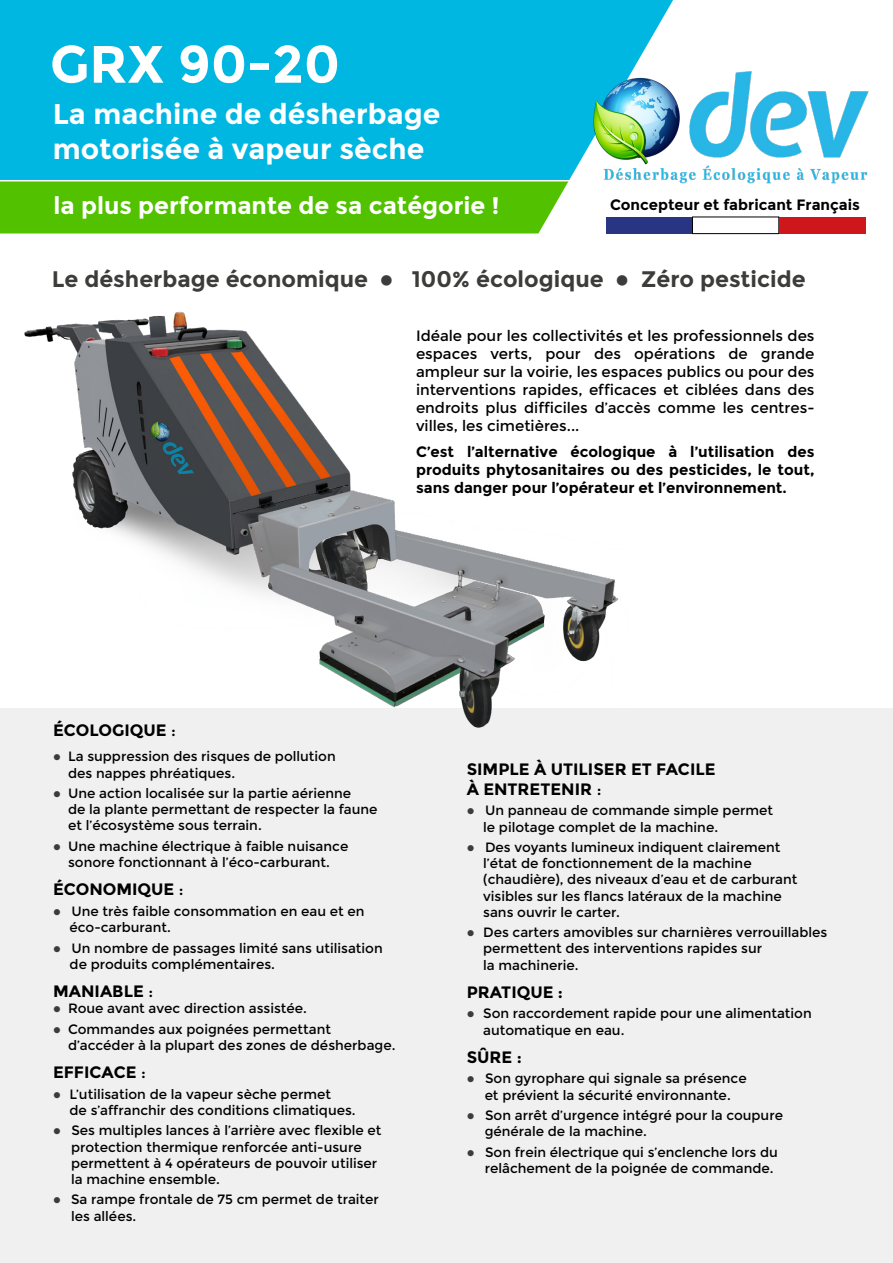
<style>
.page{position:relative;width:893px;height:1263px;background:#fff}
.page>*{position:absolute;margin:0;border:0;box-sizing:border-box;transform-origin:0 0}
.t1{font:700 52.5px "Montserrat";color:#fff}
.t2{font:700 28.5px/34.2px "Montserrat";color:#fff}
.t3{font:700 24px "Montserrat";color:#fff}
.t4{font:700 22.5px "Montserrat";color:#3c3c3b}
.t5{font:700 16.5px/19.8px "Montserrat";color:#000}
.t6{font:15px/18px "Montserrat";color:#000;text-align:justify}
.t7{font:700 15px/18px "Montserrat";color:#000;text-align:justify}
.t8{font:13.5px/16.2px "Montserrat";color:#000}
.s1{font-weight:400}
.s2{color:#3c3c3b}
</style>
<div class="page">
<div style="left:0;top:708px;width:893px;height:555px;background:#f0f0f0"></div>
<div style="left:0;top:0;width:528px;height:180px;background:#00b7e2"></div>
<img style="left:24px;top:311px;width:595px;height:417px">
<div style="left:0;top:181px;width:528px;height:53px;background:#52c100"></div>
<svg style="left:528px;top:0;width:338px;height:235px"></svg>
<img style="left:591px;top:71px;width:278px;height:112px">
<div style="left:606px;top:217px;width:86px;height:16px;background:#283583"></div>
<div style="left:692px;top:217px;width:87px;height:17px;background:#fff"></div>
<div style="left:692px;top:217px;width:87px;height:17px;border:1px solid #000"></div>
<div style="left:779px;top:217px;width:86px;height:16px;background:#cd171a"></div>
<h1 class="t1" style="left:50px;top:33px;width:292px">GRX 90-20</h1>
<h2 class="t2" style="left:53px;top:97px;width:389px">La machine de désherbage motorisée à vapeur sèche</h2>
<h3 class="t3" style="left:54px;top:191px;width:447px">la plus performante de sa catégorie !</h3>
<p class="t7" style="left:610px;top:196px;width:251px">Concepteur et fabricant Français</p>
<h3 class="t4" style="left:52px;top:265px;width:755px">Le désherbage économique ● 100% écologique ● Zéro pesticide</h3>
<p class="t6" style="left:416px;top:326px;width:400px">Idéale pour les collectivités et les professionnels des espaces verts, pour des opérations de grande ampleur sur la voirie, les espaces publics ou pour des interventions rapides, efficaces et ciblées dans des endroits plus difficiles d’accès comme les centres&shy;villes, les cimetières...</p>
<p class="t7" style="left:416px;top:443px;width:400px">C’est l’alternative écologique à l’utilisation des produits phytosanitaires ou des pesticides, le tout, sans danger pour l’opérateur et l’environnement.</p>
<p class="t5" style="left:53px;top:720px;width:124px">ÉCOLOGIQUE <span class="s1">:</span></p>
<p class="t8" style="left:68px;top:749px;width:269px;text-indent:-15px"><span class="s2">●</span> La suppression des risques de pollution des nappes phréatiques.</p>
<p class="t8" style="left:68px;top:785px;width:311px;text-indent:-15px"><span class="s2">●</span> Une action localisée sur la partie aérienne<br>de la plante permettant de respecter la faune et l’écosystème sous terrain.</p>
<p class="t8" style="left:53px;top:838px;width:297px;text-align:center"><span class="s2">●</span> Une machine électrique à faible nuisance sonore fonctionnant à l’éco-carburant.</p>
<p class="t5" style="left:53px;top:880px;width:132px">ÉCONOMIQUE <span class="s1">:</span></p>
<p class="t8" style="left:70px;top:903px;width:297px;text-indent:-17px"><span class="s2">●</span> Une très faible consommation en eau et en éco-carburant.</p>
<p class="t8" style="left:70px;top:940px;width:315px;text-indent:-17px"><span class="s2">●</span> Un nombre de passages limité sans utilisation de produits complémentaires.</p>
<p class="t5" style="left:53px;top:981px;width:102px">MANIABLE <span class="s1">:</span></p>
<p class="t8" style="left:53px;top:1000px;width:255px"><span class="s2">●</span> Roue avant avec direction assistée.</p>
<p class="t8" style="left:68px;top:1021px;width:329px;text-indent:-15px"><span class="s2">●</span> Commandes aux poignées permettant d’accéder à la plupart des zones de désherbage.</p>
<p class="t5" style="left:53px;top:1062px;width:94px">EFFICACE <span class="s1">:</span></p>
<p class="t8" style="left:70px;top:1086px;width:288px;text-indent:-16px"><span class="s2">●</span> L’utilisation de la vapeur sèche permet<br>de s’affranchir des conditions climatiques.</p>
<p class="t8" style="left:71px;top:1123px;width:312px;text-indent:-18px"><span class="s2">●</span> Ses multiples lances à l’arrière avec flexible et protection thermique renforcée anti-usure permettent à 4 opérateurs de pouvoir utiliser la machine ensemble.</p>
<p class="t8" style="left:71px;top:1192px;width:309px;text-indent:-18px"><span class="s2">●</span> Sa rampe frontale de 75 cm permet de traiter les allées.</p>
<p class="t5" style="left:467px;top:759px;width:250px">SIMPLE À UTILISER ET FACILE<br>À ENTRETENIR <span class="s1">:</span></p>
<p class="t8" style="left:483px;top:802px;width:291px;text-indent:-17px"><span class="s2">●</span> Un panneau de commande simple permet le pilotage complet de la machine.</p>
<p class="t8" style="left:483px;top:839px;width:316px;text-indent:-17px"><span class="s2">●</span> Des voyants lumineux indiquent clairement l’état de fonctionnement de la machine (chaudière), des niveaux d’eau et de carburant visibles sur les flancs latéraux de la machine sans ouvrir le carter.</p>
<p class="t8" style="left:483px;top:924px;width:346px;text-indent:-16px"><span class="s2">●</span> Des carters amovibles sur charnières verrouillables permettent des interventions rapides sur<br>la machinerie.</p>
<p class="t5" style="left:467px;top:982px;width:98px">PRATIQUE :</p>
<p class="t8" style="left:483px;top:1006px;width:330px;text-indent:-16px"><span class="s2">●</span> Son raccordement rapide pour une alimentation automatique en eau.</p>
<p class="t5" style="left:467px;top:1047px;width:57px">SÛRE :</p>
<p class="t8" style="left:467px;top:1071px;width:281px;text-align:center"><span class="s2">●</span> Son gyrophare qui signale sa présence et prévient la sécurité environnante.</p>
<p class="t8" style="left:485px;top:1107px;width:300px;text-indent:-18px"><span class="s2">●</span> Son arrêt d’urgence intégré pour la coupure générale de la machine.</p>
<p class="t8" style="left:485px;top:1144px;width:295px;text-indent:-18px"><span class="s2">●</span> Son frein électrique qui s’enclenche lors du relâchement de la poignée de commande.</p>
</div>
